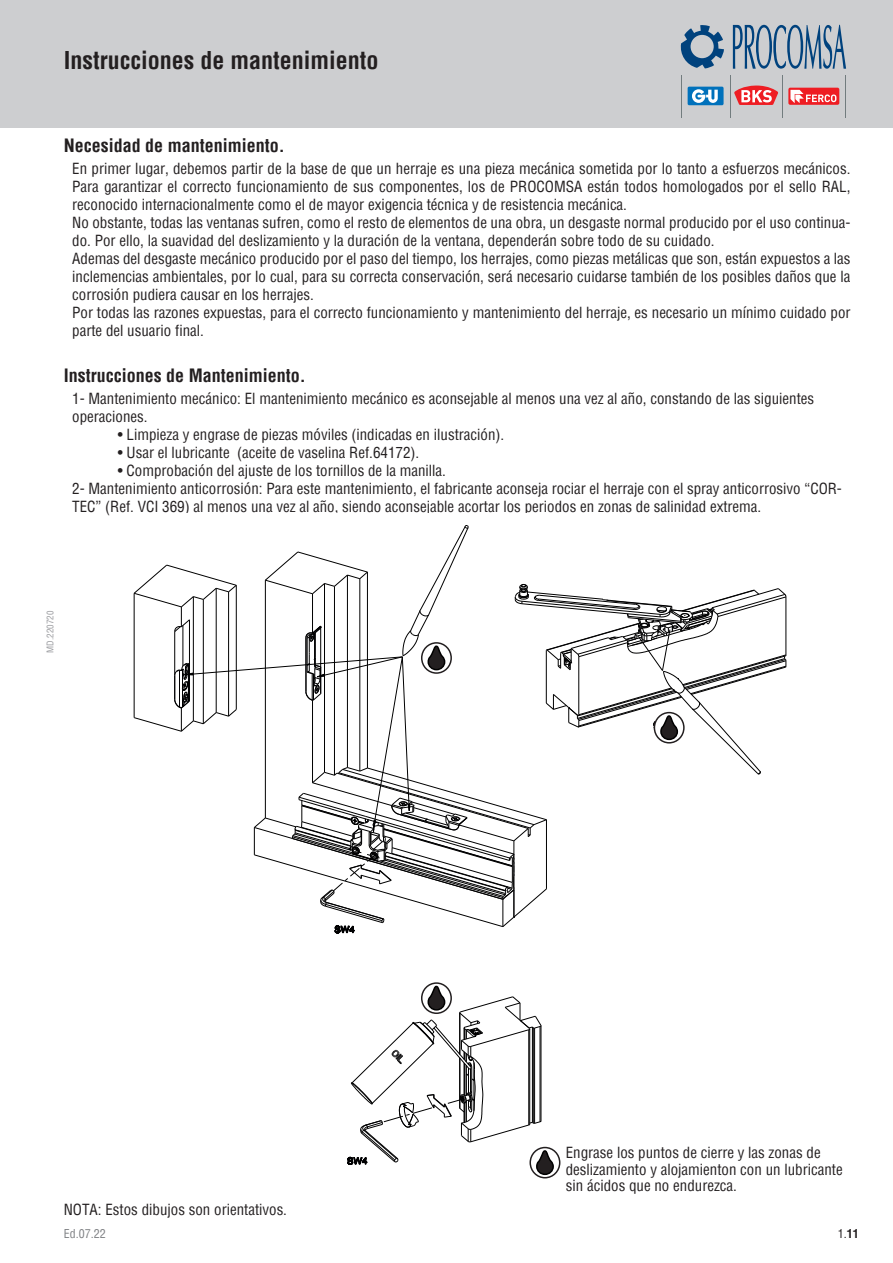
<style>
.page{position:relative;width:893px;height:1263px;background:#fff}
.page>*{position:absolute;margin:0;border:0;box-sizing:border-box;transform-origin:0 0}
.t1{font:700 condensed 24px "Helvetica";color:#231f20}
.t2{font:700 condensed 18px "Helvetica";color:#231f20}
.t3{font:condensed 15px/18px "Helvetica";color:#231f20}
.t4{font:condensed 12px "Helvetica";color:#808285}
.t5{font:condensed 12px "Helvetica";color:#231f20}
.t6{font:condensed 9px "Helvetica";color:#9b9ca0}
.s1{font-weight:700}
</style>
<div class="page">
<div style="left:0;top:0;width:893px;height:128px;background:#cdced0"></div>
<svg style="left:680px;top:25px;width:44px;height:43px"></svg>
<svg style="left:733px;top:25px;width:113px;height:44px"></svg>
<hr style="left:681px;top:75px;width:1px;height:43px;background:#727c7e">
<hr style="left:730px;top:75px;width:1px;height:43px;background:#727c7e">
<hr style="left:782px;top:75px;width:1px;height:43px;background:#727c7e">
<hr style="left:846px;top:75px;width:1px;height:43px;background:#727c7e">
<div style="left:688px;top:87px;width:36px;height:18px;background:#0071bb;border-radius:2px"></div>
<svg style="left:692px;top:89px;width:26px;height:14px"></svg>
<svg style="left:734px;top:86px;width:44px;height:19px"></svg>
<div style="left:788px;top:88px;width:51px;height:17px;background:#ee1d23;border-radius:2px"></div>
<svg style="left:790px;top:90px;width:46px;height:13px"></svg>
<svg style="left:133px;top:525px;width:654px;height:409px"></svg>
<div style="left:421px;top:982px;width:31px;height:32px;border:2px solid #231f20;border-radius:50%"></div>
<div style="left:529px;top:1147px;width:31px;height:31px;border:2px solid #231f20;border-radius:50%"></div>
<svg style="left:347px;top:985px;width:208px;height:194px"></svg>
<h1 class="t1" style="left:64px;top:44px;width:316px">Instrucciones de mantenimiento</h1>
<p class="t2" style="left:64px;top:133px;width:223px">Necesidad de mantenimiento.</p>
<p class="t3" style="left:72px;top:159px;width:780px">En primer lugar, debemos partir de la base de que un herraje es una pieza mecánica sometida por lo tanto a esfuerzos mecánicos.<br>Para garantizar el correcto funcionamiento de sus componentes, los de PROCOMSA están todos homologados por el sello RAL, reconocido internacionalmente como el de mayor exigencia técnica y de resistencia mecánica.<br>No obstante, todas las ventanas sufren, como el resto de elementos de una obra, un desgaste normal producido por el uso continua&shy;do. Por ello, la suavidad del deslizamiento y la duración de la ventana, dependerán sobre todo de su cuidado.<br>Ademas del desgaste mecánico producido por el paso del tiempo, los herrajes, como piezas metálicas que son, están expuestos a las inclemencias ambientales, por lo cual, para su correcta conservación, será necesario cuidarse también de los posibles daños que la corrosión pudiera causar en los herrajes.<br>Por todas las razones expuestas, para el correcto funcionamiento y mantenimiento del herraje, es necesario un mínimo cuidado por parte del usuario final.</p>
<p class="t2" style="left:64px;top:363px;width:243px">Instrucciones de Mantenimiento.</p>
<p class="t3" style="left:72px;top:389px;width:743px">1- Mantenimiento mecánico: El mantenimiento mecánico es aconsejable al menos una vez al año, constando de las siguientes operaciones.</p>
<p class="t3" style="left:118px;top:425px;width:388px">• Limpieza y engrase de piezas móviles (indicadas en ilustración).</p>
<p class="t3" style="left:118px;top:443px;width:303px">• Usar el lubricante (aceite de vaselina Ref.64172).</p>
<p class="t3" style="left:72px;top:461px;width:771px;text-indent:45px">• Comprobación del ajuste de los tornillos de la manilla.<br>2- Mantenimiento anticorrosión: Para este mantenimiento, el fabricante aconseja rociar el herraje con el spray anticorrosivo “COR-<br>TEC” (Ref. VCI 369) al menos una vez al año, siendo aconsejable acortar los periodos en zonas de salinidad extrema.</p>
<p class="t6" style="left:44px;top:652px;width:43px;rotate:-90deg">MD.220720</p>
<p class="t3" style="left:64px;top:1200px;width:225px">NOTA: Estos dibujos son orientativos.</p>
<p class="t3" style="left:566px;top:1144px;width:278px;line-height:16.5px">Engrase los puntos de cierre y las zonas de deslizamiento y alojamienton con un lubricante sin ácidos que no endurezca.</p>
<p class="t4" style="left:64px;top:1226px;width:43px">Ed.07.22</p>
<p class="t5" style="left:838px;top:1226px;width:22px">1.<span class="s1">11</span></p>
</div>
